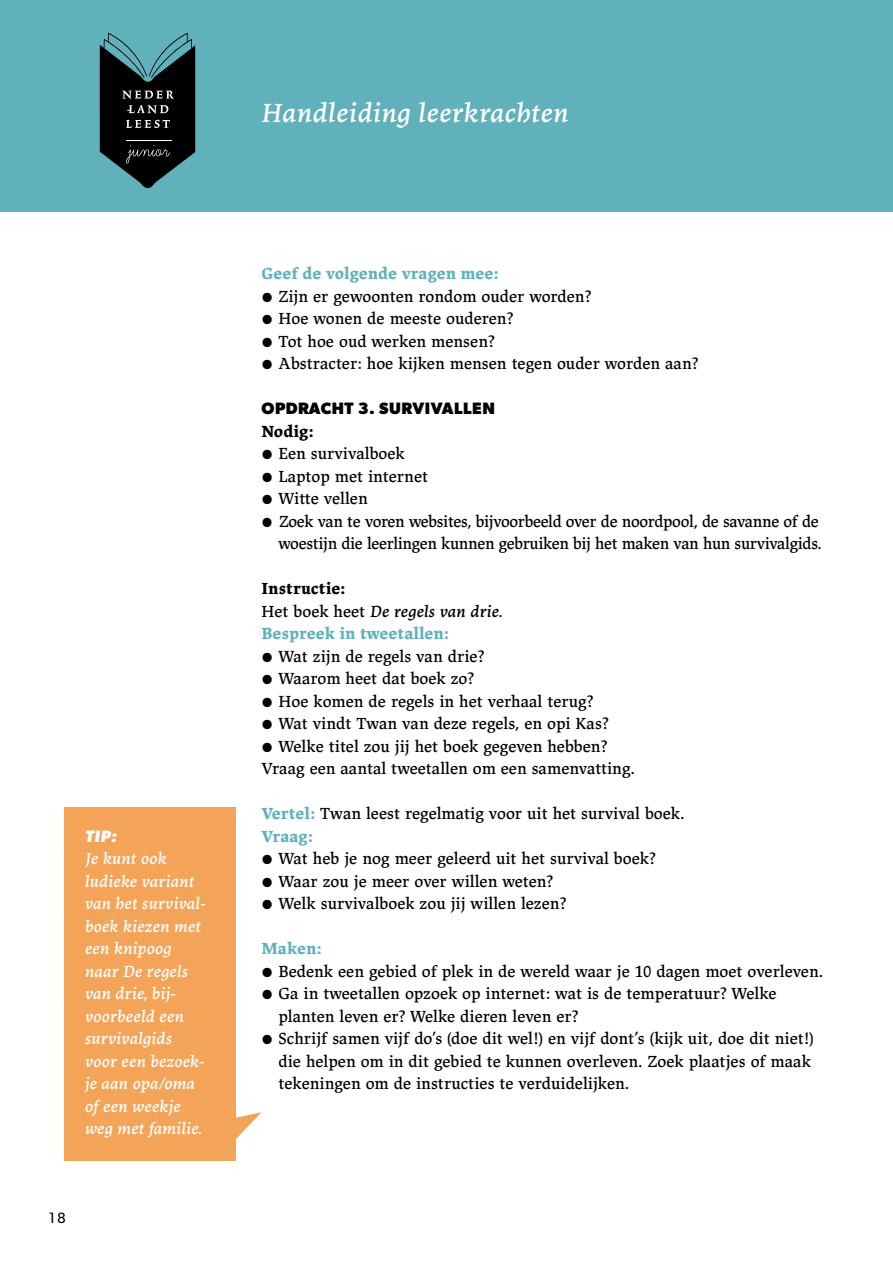
<style>
.page{position:relative;width:893px;height:1263px;background:#fff}
.page>*{position:absolute;margin:0;border:0;box-sizing:border-box;transform-origin:0 0}
.t1{font:italic 27px "Lapture Caption";letter-spacing:.01em;color:#fff}
.t2{font:16.5px/22.5px "Lapture Caption";letter-spacing:-.005em;color:#000}
.t3{font:italic 16.5px/22.5px "Lapture Caption";color:#fff}
.t4{font:700 16.5px/22.5px "Lapture Caption";color:#60b1bc}
.t5{font:700 16.5px "Gibson";letter-spacing:.03em;color:#000}
.t6{font:700 16.5px "Lapture Caption";color:#000}
.t7{font:italic 700 16.5px "Gibson";color:#fff}
.t8{font:15px "Gibson";color:#000}
.s1{font-size:31.5px}
.s2{color:#000}
.s3{font-weight:400;color:#000}
.s4{font-weight:400;font-style:italic;color:#000}
.s5{font-weight:700;color:#60b1bc}
</style>
<div class="page">
<div style="left:0;top:0;width:893px;height:212px;background:#60b1bc"></div>
<div style="left:64px;top:807px;width:172px;height:353px;background:#f4a458"></div>
<svg style="left:236px;top:1112px;width:25px;height:27px"></svg>
<svg style="left:100px;top:33px;width:95px;height:155px"></svg>
<p class="t7" style="left:85px;top:826px;width:33px">TIP:</p>
<p class="t3" style="left:85px;top:847px;width:123px">Je kunt ook ludieke variant van het survival&shy;boek kiezen met een knipoog naar De regels van drie, bij&shy;voorbeeld een survivalgids voor een bezoek&shy;je aan opa/oma of een weekje weg met familie.</p>
<p class="t8" style="left:49px;top:1208px;width:18px">18</p>
<h1 class="t1" style="left:261px;top:96px;width:309px">Handleiding leerkrachten</h1>
<p class="t4" style="left:261px;top:262px;width:239px">Geef de volgende vragen mee:</p>
<p class="t2" style="left:261px;top:285px;width:331px"><span class="s1">•</span> Zijn er gewoonten rondom ouder worden?</p>
<p class="t2" style="left:261px;top:307px;width:253px"><span class="s1">•</span> Hoe wonen de meeste ouderen?</p>
<p class="t2" style="left:261px;top:330px;width:234px"><span class="s1">•</span> Tot hoe oud werken mensen?</p>
<p class="t2" style="left:261px;top:352px;width:438px"><span class="s1">•</span> Abstracter: hoe kijken mensen tegen ouder worden aan?</p>
<p class="t5" style="left:261px;top:398px;width:235px">OPDRACHT 3. SURVIVALLEN</p>
<p class="t6" style="left:261px;top:421px;width:54px">Nodig:</p>
<p class="t2" style="left:261px;top:442px;width:145px"><span class="s1">•</span> Een survivalboek</p>
<p class="t2" style="left:261px;top:465px;width:168px"><span class="s1">•</span> Laptop met internet</p>
<p class="t2" style="left:261px;top:487px;width:108px"><span class="s1">•</span> Witte vellen</p>
<p class="t2" style="left:261px;top:510px;width:562px;text-align:right"><span class="s1">•</span> Zoek van te voren websites, bijvoorbeeld over de noordpool, de savanne of de woestijn die leerlingen kunnen gebruiken bij het maken van hun survivalgids.</p>
<p class="t4" style="left:261px;top:577px;width:242px"><span class="s2">Instructie:<br></span><span class="s3">Het boek heet</span> <span class="s4">De regels van drie.<br></span>Bespreek in tweetallen:</p>
<p class="t2" style="left:261px;top:645px;width:224px"><span class="s1">•</span> Wat zijn de regels van drie?</p>
<p class="t2" style="left:261px;top:667px;width:214px"><span class="s1">•</span> Waarom heet dat boek zo?</p>
<p class="t2" style="left:261px;top:690px;width:333px"><span class="s1">•</span> Hoe komen de regels in het verhaal terug?</p>
<p class="t2" style="left:261px;top:712px;width:348px"><span class="s1">•</span> Wat vindt Twan van deze regels, en opi Kas?</p>
<p class="t2" style="left:261px;top:735px;width:375px"><span class="s1">•</span> Welke titel zou jij het boek gegeven hebben?<br>Vraag een aantal tweetallen om een samenvatting.</p>
<p class="t2" style="left:261px;top:802px;width:425px"><span class="s5">Vertel:</span> Twan leest regelmatig voor uit het survival boek.<br><span class="s5">Vraag:</span></p>
<p class="t2" style="left:261px;top:847px;width:395px"><span class="s1">•</span> Wat heb je nog meer geleerd uit het survival boek?</p>
<p class="t2" style="left:261px;top:870px;width:293px"><span class="s1">•</span> Waar zou je meer over willen weten?</p>
<p class="t2" style="left:261px;top:892px;width:306px"><span class="s1">•</span> Welk survivalboek zou jij willen lezen?</p>
<p class="t4" style="left:261px;top:937px;width:62px">Maken:</p>
<p class="t2" style="left:261px;top:960px;width:563px"><span class="s1">•</span> Bedenk een gebied of plek in de wereld waar je 10 dagen moet overleven.</p>
<p class="t2" style="left:279px;top:982px;width:500px;text-indent:-17px"><span class="s1">•</span> Ga in tweetallen opzoek op internet: wat is de temperatuur? Welke planten leven er? Welke dieren leven er?</p>
<p class="t2" style="left:279px;top:1027px;width:537px;text-indent:-17px"><span class="s1">•</span> Schrijf samen vijf do’s (doe dit wel!) en vijf dont’s (kijk uit, doe dit niet!) die helpen om in dit gebied te kunnen overleven. Zoek plaatjes of maak tekeningen om de instructies te verduidelijken.</p>
</div>
